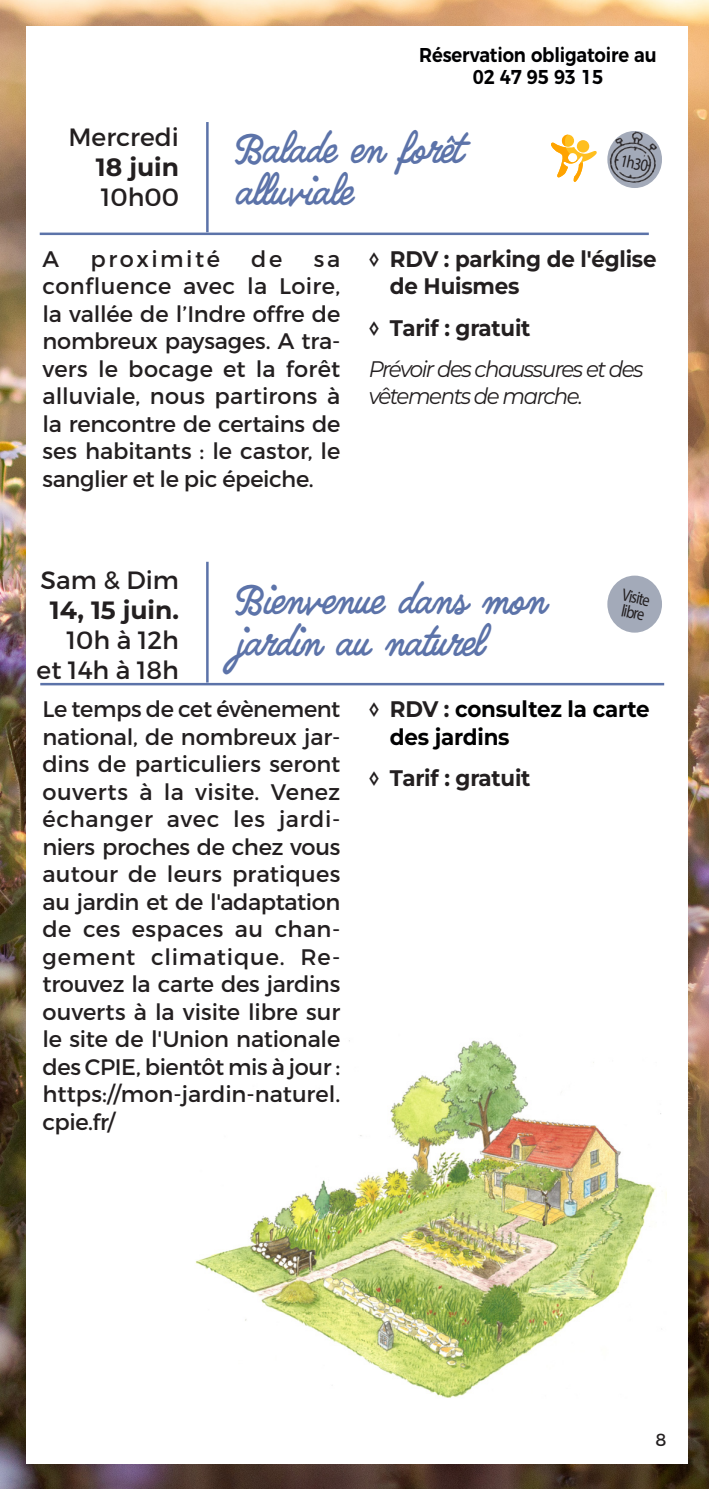
<style>
.page{position:relative;width:709px;height:1489px;background:#fff}
.page>*{position:absolute;margin:0;border:0;box-sizing:border-box;transform-origin:0 0}
.Activité{font:35px/42px "Quimby Gubernatorial";letter-spacing:-.02em;color:#5c73a9;scale:.95 1}
.Date{font:25px "Montserrat";color:#231f20}
.Date-2{font:700 25px "Montserrat";color:#231f20}
.Texte_activité{font:22.5px/27.5px "Montserrat";letter-spacing:-.01em;color:#231f20;text-align:justify}
.t1{font:700 22.5px/27.5px "Montserrat";letter-spacing:-.01em;color:#231f20;scale:.95 1}
.NB{font:italic 22.5px/27px "Montserrat";letter-spacing:-.07em;color:#231f20;scale:.95 1}
.t2{font:700 22.5px/27.5px "Montserrat";letter-spacing:-.01em;color:#000001;scale:.95 1}
.Texte_activité-2{font:22.5px "Montserrat";letter-spacing:.115em;color:#231f20}
.t3{font:600 20px/22.5px "Montserrat";letter-spacing:-.01em;color:#000002;text-align:center;scale:.9 1}
.t4{font:17.5px/15px "Myriad Pro";color:#231f20;scale:.83 1}
.t5{font:17.5px "Montserrat";color:#231f20}
.s1{color:#231f20}
</style>
<div class="page">
<img style="left:0;top:0;width:709px;height:1488px">
<div style="left:26px;top:26px;width:661px;height:1436px;background:#fff"></div>
<hr style="left:206px;top:561px;width:3px;height:121px;background:#5c73a9">
<img style="left:195px;top:1040px;width:467px;height:358px">
<hr style="left:40px;top:683px;width:624px;height:2px;background:#5c73a9">
<hr style="left:206px;top:122px;width:3px;height:110px;background:#5c73a9">
<hr style="left:40px;top:232px;width:609px;height:3px;background:#5c73a9">
<svg style="left:551px;top:135px;width:46px;height:47px"></svg>
<div style="left:607px;top:575px;width:55px;height:57px;background:#a3aab9;border-radius:50%"></div>
<img style="left:607px;top:131px;width:55px;height:55px">
<svg style="left:623px;top:152px;width:22px;height:24px"></svg>
<p class="Date" style="left:68px;top:122px;width:112px">Mercredi</p>
<p class="Date-2" style="left:96px;top:151px;width:85px">18 juin</p>
<p class="Date" style="left:101px;top:182px;width:80px">10h00</p>
<p class="t3" style="left:419px;top:42px;width:265px">Réservation obligatoire au<br>02 47 95 93 15</p>
<p class="Activité" style="left:235px;top:129px;width:240px">Balade en forêt alluviale</p>
<p class="t4" style="left:622px;top:152px;width:35px;rotate:12deg">1h30</p>
<p class="Texte_activité" style="left:43px;top:245px;width:299px;text-indent:271px">sa confluence avec la Loire, la vallée de l’Indre offre de nombreux paysages. A tra&shy;vers le bocage et la forêt alluviale, nous partirons à la rencontre de certains de ses habitants : le castor, le sanglier et le pic épeiche.</p>
<p class="t1" style="left:390px;top:244px;width:282px;text-indent:-21px">◊ RDV : parking de l'église de Huismes</p>
<p class="Texte_activité" style="left:43px;top:245px;width:18px">A</p>
<p class="Texte_activité-2" style="left:90px;top:245px;width:131px">proximité</p>
<p class="Texte_activité" style="left:251px;top:245px;width:33px">de</p>
<p class="t1" style="left:369px;top:313px;width:172px">◊ Tarif : gratuit</p>
<p class="NB" style="left:369px;top:355px;width:291px">Prévoir des chaussures et des vêtements de marche.</p>
<p class="Date" style="left:41px;top:565px;width:140px">Sam &amp; Dim</p>
<p class="Date-2" style="left:50px;top:593px;width:131px">14, 15 juin.</p>
<p class="Date" style="left:67px;top:625px;width:114px">10h à 12h</p>
<p class="Date" style="left:37px;top:655px;width:144px">et 14h à 18h</p>
<p class="Activité" style="left:235px;top:579px;width:328px">Bienvenue dans mon jardin au naturel</p>
<p class="Texte_activité" style="left:43px;top:695px;width:299px">Le temps de cet évènement national, de nombreux jar&shy;dins de particuliers seront ouverts à la visite. Venez échanger avec les jardi&shy;niers proches de chez vous autour de leurs pratiques au jardin et de l'adaptation de ces espaces au chan&shy;gement climatique. Re&shy;trouvez la carte des jardins ouverts à la visite libre sur le site de l'Union nationale des CPIE, bientôt mis à jour :</p>
<p class="Texte_activité" style="left:43px;top:1080px;width:299px">https://mon-jardin-naturel. cpie.fr/</p>
<p class="t4" style="left:624px;top:587px;width:35px;rotate:12deg">Visite libre</p>
<p class="t2" style="left:390px;top:694px;width:275px;text-indent:-21px"><span class="s1">◊ RDV :</span> consultez la carte des jardins</p>
<p class="t1" style="left:369px;top:764px;width:172px">◊ Tarif : gratuit</p>
<p class="t5" style="left:655px;top:1429px;width:12px">8</p>
</div>
